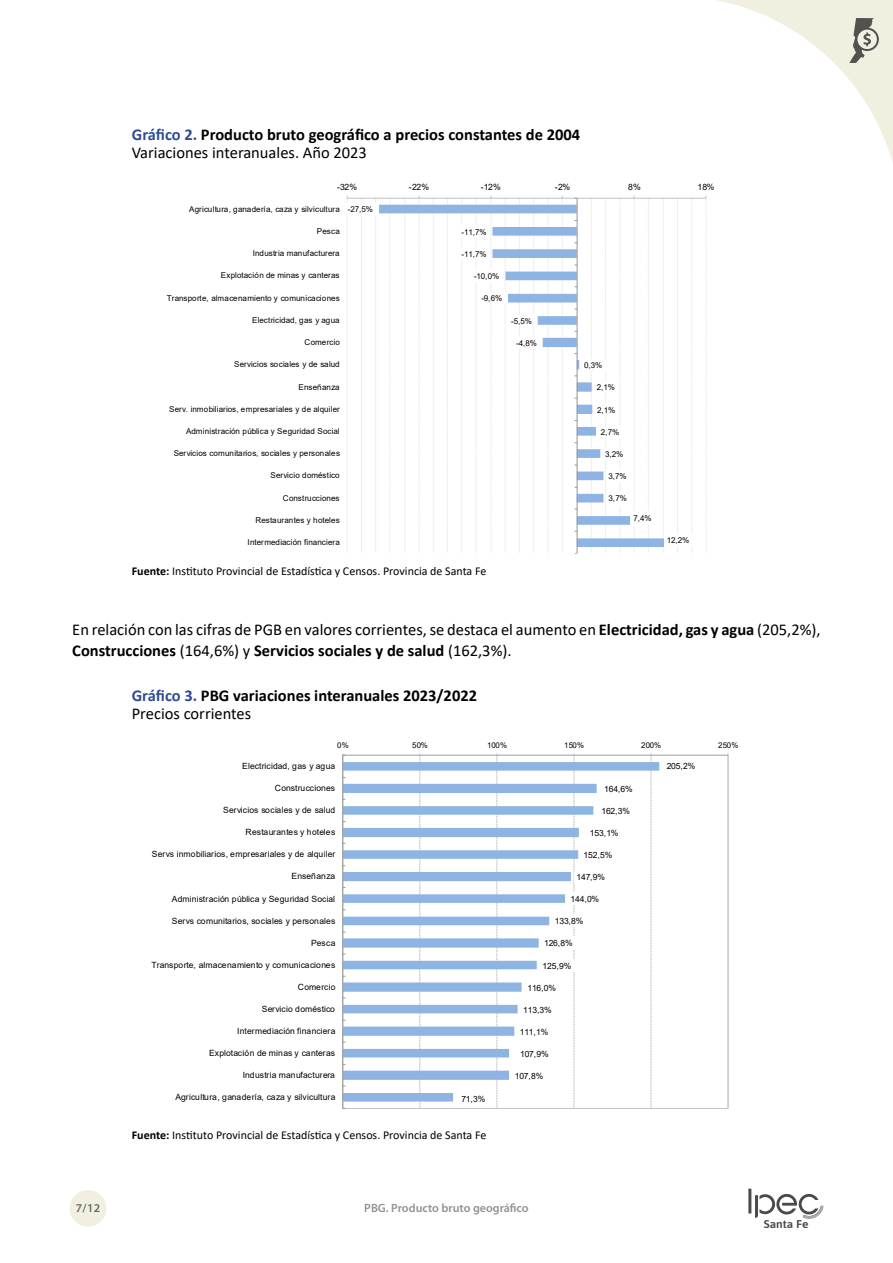
<style>
.page{position:relative;width:893px;height:1263px;background:#fff}
.page>*{position:absolute;margin:0;border:0;box-sizing:border-box;transform-origin:0 0}
.t1{font:16.5px/21px "Calibri";color:#000}
.t2{font:700 16.5px/18px "Calibri";color:#000}
.t3{font:12px "Calibri";color:#000}
.t4{font:600 12px "Myriad Pro";color:#929291}
.t5{font:600 12px "Myriad Pro";color:#6a6a69}
.t6{font:600 11.25px "Asap";color:#4a4a49;scale:1.06 1}
.t7{font:8.7px "Arial";letter-spacing:-.055em;color:#000}
.t8{font:8.55px "Arial";letter-spacing:.01em;color:#000}
.t9{font:8.55px "Arial";letter-spacing:.03em;color:#000}
.t10{font:8.1px "Arial";letter-spacing:.01em;color:#000}
.t11{font:8.1px "Arial";letter-spacing:.03em;color:#000}
.t12{font:7.95px "Arial";letter-spacing:.025em;color:#000}
.s1{color:#2d4c95}
.s2{font-weight:400}
.s3{font-weight:700}
</style>
<div class="page">
<hr style="left:748px;top:1188px;width:3px;height:25px;background:#4a4a49">
<svg style="left:755px;top:1193px;width:69px;height:26px"></svg>
<div style="left:70px;top:1190px;width:36px;height:37px;background:#f1f0e0;border-radius:50%"></div>
<svg style="left:717px;top:0;width:176px;height:163px"></svg>
<svg style="left:361px;top:199px;width:1px;height:353px"></svg>
<svg style="left:375px;top:199px;width:1px;height:353px"></svg>
<svg style="left:677px;top:199px;width:1px;height:353px"></svg>
<svg style="left:691px;top:199px;width:1px;height:353px"></svg>
<svg style="left:379px;top:205px;width:285px;height:342px"></svg>
<hr style="left:347px;top:198px;width:359px;height:1px;background:#c0c0c0">
<svg style="left:347px;top:196px;width:1px;height:356px"></svg>
<svg style="left:419px;top:196px;width:1px;height:356px"></svg>
<svg style="left:491px;top:196px;width:1px;height:351px"></svg>
<svg style="left:562px;top:196px;width:1px;height:356px"></svg>
<svg style="left:634px;top:196px;width:1px;height:356px"></svg>
<svg style="left:706px;top:196px;width:1px;height:356px"></svg>
<hr style="left:577px;top:198px;width:1px;height:355px;background:#969696">
<div style="left:346px;top:203px;width:31px;height:12px;background:#fff"></div>
<div style="left:459px;top:225px;width:31px;height:12px;background:#fff"></div>
<div style="left:459px;top:247px;width:31px;height:13px;background:#fff"></div>
<div style="left:471px;top:270px;width:32px;height:12px;background:#fff"></div>
<div style="left:479px;top:292px;width:26px;height:12px;background:#fff"></div>
<div style="left:509px;top:314px;width:26px;height:12px;background:#fff"></div>
<div style="left:514px;top:337px;width:26px;height:11px;background:#fff"></div>
<div style="left:582px;top:359px;width:23px;height:12px;background:#fff"></div>
<div style="left:594px;top:381px;width:24px;height:12px;background:#fff"></div>
<div style="left:595px;top:403px;width:23px;height:12px;background:#fff"></div>
<div style="left:598px;top:426px;width:24px;height:11px;background:#fff"></div>
<div style="left:603px;top:447px;width:23px;height:13px;background:#fff"></div>
<div style="left:606px;top:470px;width:23px;height:12px;background:#fff"></div>
<div style="left:606px;top:492px;width:24px;height:12px;background:#fff"></div>
<div style="left:631px;top:512px;width:24px;height:12px;background:#fff"></div>
<div style="left:664px;top:534px;width:29px;height:12px;background:#fff"></div>
<svg style="left:343px;top:762px;width:316px;height:339px"></svg>
<hr style="left:343px;top:755px;width:385px;height:1px;background:#bebebe">
<svg style="left:419px;top:753px;width:1px;height:355px"></svg>
<svg style="left:497px;top:753px;width:1px;height:355px"></svg>
<svg style="left:574px;top:753px;width:1px;height:355px"></svg>
<svg style="left:651px;top:753px;width:1px;height:355px"></svg>
<svg style="left:728px;top:753px;width:1px;height:355px"></svg>
<hr style="left:342px;top:755px;width:1px;height:353px;background:#969696">
<div style="left:601px;top:782px;width:35px;height:13px;background:#fff"></div>
<div style="left:599px;top:804px;width:34px;height:13px;background:#fff"></div>
<div style="left:587px;top:826px;width:35px;height:13px;background:#fff"></div>
<div style="left:581px;top:848px;width:35px;height:13px;background:#fff"></div>
<div style="left:574px;top:871px;width:34px;height:12px;background:#fff"></div>
<div style="left:568px;top:892px;width:35px;height:13px;background:#fff"></div>
<div style="left:552px;top:915px;width:35px;height:12px;background:#fff"></div>
<div style="left:541px;top:936px;width:35px;height:13px;background:#fff"></div>
<div style="left:539px;top:959px;width:36px;height:12px;background:#fff"></div>
<div style="left:524px;top:980px;width:36px;height:14px;background:#fff"></div>
<div style="left:520px;top:1003px;width:35px;height:12px;background:#fff"></div>
<div style="left:517px;top:1024px;width:35px;height:14px;background:#fff"></div>
<div style="left:517px;top:1047px;width:35px;height:12px;background:#fff"></div>
<div style="left:512px;top:1069px;width:35px;height:13px;background:#fff"></div>
<div style="left:459px;top:1092px;width:30px;height:13px;background:#fff"></div>
<h1 class="t2" style="left:132px;top:125px;width:450px"><span class="s1">Gráfico 2.</span> Producto bruto geográfico a precios constantes de 2004<br><span class="s2">Variaciones interanuales. Año 2023</span></h1>
<p class="t7" style="left:337px;top:181px;width:22px">-32%</p>
<p class="t7" style="left:409px;top:181px;width:22px">-22%</p>
<p class="t7" style="left:481px;top:181px;width:22px">-12%</p>
<p class="t7" style="left:555px;top:181px;width:17px">-2%</p>
<p class="t7" style="left:628px;top:181px;width:14px">8%</p>
<p class="t7" style="left:698px;top:181px;width:19px">18%</p>
<p class="t10" style="left:189px;top:203px;width:152px">Agricultura, ganadería, caza y silvicultura</p>
<p class="t10" style="left:317px;top:226px;width:25px">Pesca</p>
<p class="t10" style="left:253px;top:248px;width:88px">Industria manufacturera</p>
<p class="t10" style="left:221px;top:270px;width:120px">Explotación de minas y canteras</p>
<p class="t10" style="left:167px;top:292px;width:175px">Transporte, almacenamiento y comunicaciones</p>
<p class="t10" style="left:252px;top:314px;width:89px">Electricidad, gas y agua</p>
<p class="t10" style="left:305px;top:337px;width:37px">Comercio</p>
<p class="t10" style="left:234px;top:359px;width:107px">Servicios sociales y de salud</p>
<p class="t10" style="left:299px;top:381px;width:43px">Enseñanza</p>
<p class="t10" style="left:169px;top:403px;width:172px">Serv. inmobiliarios, empresariales y de alquiler</p>
<p class="t10" style="left:186px;top:426px;width:155px">Administración pública y Seguridad Social</p>
<p class="t10" style="left:174px;top:448px;width:168px">Servicios comunitarios, sociales y personales</p>
<p class="t10" style="left:271px;top:470px;width:70px">Servicio doméstico</p>
<p class="t10" style="left:283px;top:492px;width:58px">Construcciones</p>
<p class="t11" style="left:255px;top:514px;width:86px">Restaurantes y hoteles</p>
<p class="t10" style="left:248px;top:537px;width:94px">Intermediación financiera</p>
<h2 class="t3" style="left:132px;top:563px;width:356px"><span class="s3">Fuente:</span> Instituto Provincial de Estadística y Censos. Provincia de Santa Fe</h2>
<p class="t10" style="left:348px;top:204px;width:27px">-27,5%</p>
<p class="t10" style="left:461px;top:226px;width:27px">-11,7%</p>
<p class="t10" style="left:461px;top:248px;width:27px">-11,7%</p>
<p class="t10" style="left:474px;top:271px;width:27px">-10,0%</p>
<p class="t10" style="left:481px;top:293px;width:22px">-9,6%</p>
<p class="t10" style="left:511px;top:315px;width:22px">-5,5%</p>
<p class="t10" style="left:516px;top:337px;width:22px">-4,8%</p>
<p class="t10" style="left:584px;top:360px;width:20px">0,3%</p>
<p class="t10" style="left:597px;top:382px;width:20px">2,1%</p>
<p class="t10" style="left:597px;top:404px;width:20px">2,1%</p>
<p class="t10" style="left:601px;top:426px;width:20px">2,7%</p>
<p class="t10" style="left:605px;top:448px;width:20px">3,2%</p>
<p class="t10" style="left:608px;top:471px;width:20px">3,7%</p>
<p class="t10" style="left:609px;top:493px;width:20px">3,7%</p>
<p class="t10" style="left:633px;top:513px;width:20px">7,4%</p>
<p class="t10" style="left:667px;top:535px;width:24px">12,2%</p>
<h1 class="t1" style="left:72px;top:619px;width:750px">En relación con las cifras de PGB en valores corrientes, se destaca el aumento en <span class="s3">Electricidad, gas y agua</span> (205,2%),<br><span class="s3">Construcciones</span> (164,6%) y <span class="s3">Servicios sociales y de salud</span> (162,3%).</h1>
<h1 class="t2" style="left:132px;top:686px;width:347px"><span class="s1">Gráfico 3.</span> PBG variaciones interanuales 2023/2022<br><span class="s2">Precios corrientes</span></h1>
<p class="t12" style="left:337px;top:740px;width:13px">0%</p>
<p class="t12" style="left:412px;top:740px;width:17px">50%</p>
<p class="t12" style="left:487px;top:740px;width:22px">100%</p>
<p class="t12" style="left:564px;top:740px;width:22px">150%</p>
<p class="t12" style="left:641px;top:740px;width:22px">200%</p>
<p class="t12" style="left:718px;top:740px;width:22px">250%</p>
<p class="t8" style="left:242px;top:760px;width:94px">Electricidad, gas y agua</p>
<p class="t8" style="left:275px;top:782px;width:62px">Construcciones</p>
<p class="t8" style="left:223px;top:804px;width:114px">Servicios sociales y de salud</p>
<p class="t9" style="left:246px;top:826px;width:91px">Restaurantes y hoteles</p>
<p class="t8" style="left:152px;top:848px;width:185px">Servs inmobiliarios, empresariales y de alquiler</p>
<p class="t8" style="left:291px;top:870px;width:45px">Enseñanza</p>
<p class="t8" style="left:172px;top:892px;width:165px">Administración pública y Seguridad Social</p>
<p class="t8" style="left:172px;top:915px;width:165px">Servs comunitarios, sociales y personales</p>
<p class="t8" style="left:311px;top:937px;width:26px">Pesca</p>
<p class="t8" style="left:151px;top:959px;width:186px">Transporte, almacenamiento y comunicaciones</p>
<p class="t8" style="left:298px;top:981px;width:39px">Comercio</p>
<p class="t8" style="left:262px;top:1003px;width:75px">Servicio doméstico</p>
<p class="t8" style="left:237px;top:1025px;width:100px">Intermediación financiera</p>
<p class="t8" style="left:209px;top:1047px;width:128px">Explotación de minas y canteras</p>
<p class="t8" style="left:243px;top:1069px;width:94px">Industria manufacturera</p>
<p class="t8" style="left:175px;top:1091px;width:162px">Agricultura, ganadería, caza y silvicultura</p>
<h2 class="t3" style="left:132px;top:1126px;width:356px"><span class="s3">Fuente:</span> Instituto Provincial de Estadística y Censos. Provincia de Santa Fe</h2>
<p class="t8" style="left:461px;top:1093px;width:26px">71,3%</p>
<p class="t8" style="left:604px;top:783px;width:30px">164,6%</p>
<p class="t8" style="left:601px;top:805px;width:30px">162,3%</p>
<p class="t8" style="left:590px;top:827px;width:30px">153,1%</p>
<p class="t8" style="left:584px;top:849px;width:30px">152,5%</p>
<p class="t8" style="left:576px;top:871px;width:30px">147,9%</p>
<p class="t8" style="left:571px;top:893px;width:30px">144,0%</p>
<p class="t8" style="left:555px;top:915px;width:30px">133,8%</p>
<p class="t8" style="left:544px;top:937px;width:30px">126,8%</p>
<p class="t8" style="left:543px;top:959px;width:30px">125,9%</p>
<p class="t8" style="left:527px;top:982px;width:30px">116,0%</p>
<p class="t8" style="left:523px;top:1004px;width:30px">113,3%</p>
<p class="t8" style="left:520px;top:1026px;width:30px">111,1%</p>
<p class="t8" style="left:520px;top:1048px;width:30px">107,9%</p>
<p class="t8" style="left:515px;top:1070px;width:30px">107,8%</p>
<h2 class="t5" style="left:76px;top:1200px;width:26px">7/12</h2>
<h2 class="t4" style="left:364px;top:1200px;width:166px">PBG. Producto bruto geográfico</h2>
<p class="t8" style="left:667px;top:760px;width:30px">205,2%</p>
<h3 class="t6" style="left:764px;top:1216px;width:44px">Santa Fe</h3>
</div>
